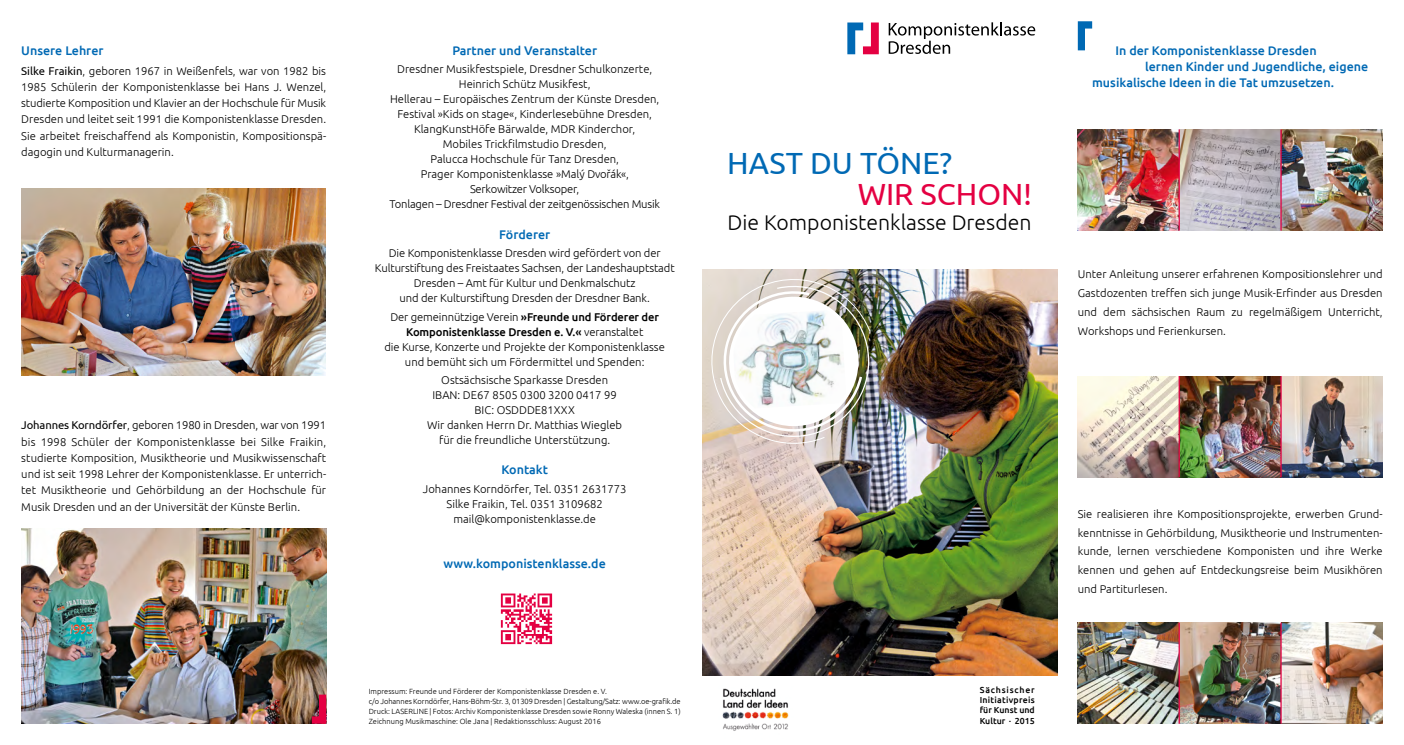
<style>
.page{position:relative;width:1404px;height:745px;background:#fff}
.page>*{position:absolute;margin:0;border:0;box-sizing:border-box;transform-origin:0 0}
.t1{font:30.5px "Ubuntu";color:#0069b4}
.t2{font:30.5px "Ubuntu";color:#e40042}
.t3{font:300 21.25px "Ubuntu";color:#000}
.Ü2{font:500 12.5px "Ubuntu";color:#0069b4}
.t4{font:300 11.25px/15px "Ubuntu";color:#000;text-align:justify}
.t5{font:500 8.75px/10px "Ubuntu";letter-spacing:.03em;color:#000;text-align:justify}
.t6{font:300 7.5px/10px "Ubuntu";color:#000}
.s1{font-weight:400}
.s2{font-weight:500}
</style>
<div class="page">
<img style="left:722px;top:688px;width:67px;height:43px">
<svg style="left:888px;top:22px;width:147px;height:32px"></svg>
<svg style="left:847px;top:22px;width:31px;height:32px"></svg>
<img style="left:21px;top:188px;width:304px;height:187px">
<img style="left:21px;top:528px;width:305px;height:195px">
<svg style="left:1077px;top:21px;width:15px;height:29px"></svg>
<svg style="left:312px;top:694px;width:14px;height:29px"></svg>
<img style="left:1077px;top:129px;width:101px;height:101px">
<img style="left:1077px;top:376px;width:101px;height:101px">
<img style="left:1077px;top:622px;width:101px;height:101px">
<svg style="left:1179px;top:129px;width:101px;height:101px;background:#b7afb6"></svg>
<img style="left:1179px;top:376px;width:101px;height:101px">
<img style="left:1179px;top:622px;width:101px;height:101px">
<img style="left:1281px;top:129px;width:101px;height:101px">
<img style="left:1281px;top:376px;width:101px;height:101px">
<img style="left:1281px;top:622px;width:101px;height:101px">
<hr style="left:1178px;top:129px;width:1px;height:101px;background:#e40042">
<hr style="left:1280px;top:129px;width:1px;height:101px;background:#e40042">
<hr style="left:1178px;top:376px;width:1px;height:101px;background:#e40042">
<hr style="left:1280px;top:376px;width:1px;height:101px;background:#e40042">
<hr style="left:1178px;top:622px;width:1px;height:101px;background:#e40042">
<hr style="left:1280px;top:622px;width:1px;height:101px;background:#e40042">
<img style="left:500px;top:593px;width:53px;height:52px">
<img style="left:702px;top:269px;width:355px;height:406px">
<img style="left:702px;top:269px;width:173px;height:185px">
<p class="Ü2" style="left:21px;top:42px;width:84px">Unsere Lehrer</p>
<p class="t4" style="left:21px;top:62px;width:306px;line-height:16.2px"><span class="s1">Silke Fraikin</span>, geboren 1967 in Weißenfels, war von 1982 bis 1985 Schülerin der Komponistenklasse bei Hans J. Wenzel, studierte Komposition und Klavier an der Hochschule für Musik Dresden und leitet seit 1991 die Komponistenklasse Dresden.<br>Sie arbeitet freischaffend als Komponistin, Kompositionspä&shy;dagogin und Kulturmanagerin.</p>
<p class="t4" style="left:21px;top:416px;width:306px;line-height:16.2px"><span class="s1">Johannes Korndörfer</span>, geboren 1980 in Dresden, war von 1991 bis 1998 Schüler der Komponistenklasse bei Silke Fraikin, studierte Komposition, Musiktheorie und Musikwissenschaft und ist seit 1998 Lehrer der Komponistenklasse. Er unterrich&shy;tet Musiktheorie und Gehörbildung an der Hochschule für Musik Dresden und an der Universität der Künste Berlin.</p>
<p class="Ü2" style="left:452px;top:42px;width:146px">Partner und Veranstalter</p>
<p class="t4" style="left:389px;top:61px;width:272px;text-align:center">Dresdner Musikfestspiele, Dresdner Schulkonzerte, Heinrich Schütz Musikfest,<br>Hellerau – Europäisches Zentrum der Künste Dresden, Festival »Kids on stage«, Kinderlesebühne Dresden, KlangKunstHöfe Bärwalde, MDR Kinderchor,<br>Mobiles Trickfilmstudio Dresden,<br>Palucca Hochschule für Tanz Dresden,<br>Prager Komponistenklasse »Malý Dvořák«,<br>Serkowitzer Volksoper,<br>Tonlagen – Dresdner Festival der zeitgenössischen Musik</p>
<p class="Ü2" style="left:499px;top:226px;width:53px">Förderer</p>
<p class="t4" style="left:375px;top:245px;width:301px;text-align:center">Die Komponistenklasse Dresden wird gefördert von der Kulturstiftung des Freistaates Sachsen, der Landeshauptstadt Dresden – Amt für Kultur und Denkmalschutz<br>und der Kulturstiftung Dresden der Dresdner Bank.</p>
<p class="t4" style="left:384px;top:309px;width:282px;text-align:center">Der gemeinnützige Verein <span class="s2">»Freunde und Förderer der Komponistenklasse Dresden e. V.«</span> veranstaltet<br>die Kurse, Konzerte und Projekte der Komponistenklasse und bemüht sich um Fördermittel und Spenden:</p>
<p class="t4" style="left:441px;top:372px;width:168px">Ostsächsische Sparkasse Dresden</p>
<p class="t4" style="left:432px;top:387px;width:186px">IBAN: DE67 8505 0300 3200 0417 99</p>
<p class="t4" style="left:474px;top:402px;width:102px">BIC: OSDDDE81XXX</p>
<p class="t4" style="left:427px;top:417px;width:196px;text-align:center">Wir danken Herrn Dr. Matthias Wiegleb für die freundliche Unterstützung.</p>
<p class="Ü2" style="left:501px;top:462px;width:48px">Kontakt</p>
<p class="t4" style="left:423px;top:481px;width:205px">Johannes Korndörfer, Tel. 0351 2631773</p>
<p class="t4" style="left:446px;top:496px;width:158px">Silke Fraikin, Tel. 0351 3109682</p>
<p class="t4" style="left:453px;top:511px;width:144px">mail@komponistenklasse.de</p>
<p class="Ü2" style="left:443px;top:555px;width:164px">www.komponistenklasse.de</p>
<p class="t6" style="left:369px;top:685px;width:240px">Impressum: Freunde und Förderer der Komponistenklasse Dresden e. V.</p>
<p class="t6" style="left:369px;top:695px;width:313px">c/o Johannes Korndörfer, Hans-Böhm-Str. 3, 01309 Dresden | Gestaltung/Satz: www.oe-grafik.de</p>
<p class="t6" style="left:369px;top:705px;width:313px">Druck: LASERLINE | Fotos: Archiv Komponistenklasse Dresden sowie Ronny Waleska (innen S. 1)<br>Zeichnung Musikmaschine: Ole Jana | Redaktionsschluss: August 2016</p>
<p class="t1" style="left:727px;top:144px;width:226px">HAST DU TÖNE?</p>
<p class="t2" style="left:857px;top:175px;width:176px">WIR SCHON!</p>
<p class="t3" style="left:727px;top:210px;width:305px">Die Komponistenklasse Dresden</p>
<p class="Ü2" style="left:1115px;top:42px;width:203px">In der Komponistenklasse Dresden</p>
<p class="Ü2" style="left:1144px;top:59px;width:225px">lernen Kinder und Jugendliche, eigene</p>
<p class="Ü2" style="left:1092px;top:75px;width:243px">musikalische Ideen in die Tat umzusetzen.</p>
<p class="t4" style="left:1077px;top:264px;width:306px;line-height:18.8px">Unter Anleitung unserer erfahrenen Kompositionslehrer und Gastdozenten treffen sich junge Musik-Erfinder aus Dresden und dem sächsischen Raum zu regelmäßigem Unterricht, Workshops und Ferienkursen.</p>
<p class="t5" style="left:979px;top:684px;width:57px">Sächsischer Initiativpreis für Kunst und Kultur · 2015</p>
<p class="t4" style="left:1077px;top:504px;width:306px;line-height:18.8px">Sie realisieren ihre Kompositionsprojekte, erwerben Grund&shy;kenntnisse in Gehörbildung, Musiktheorie und Instrumenten&shy;kunde, lernen verschiedene Komponisten und ihre Werke kennen und gehen auf Entdeckungsreise beim Musikhören und Partiturlesen.</p>
</div>
